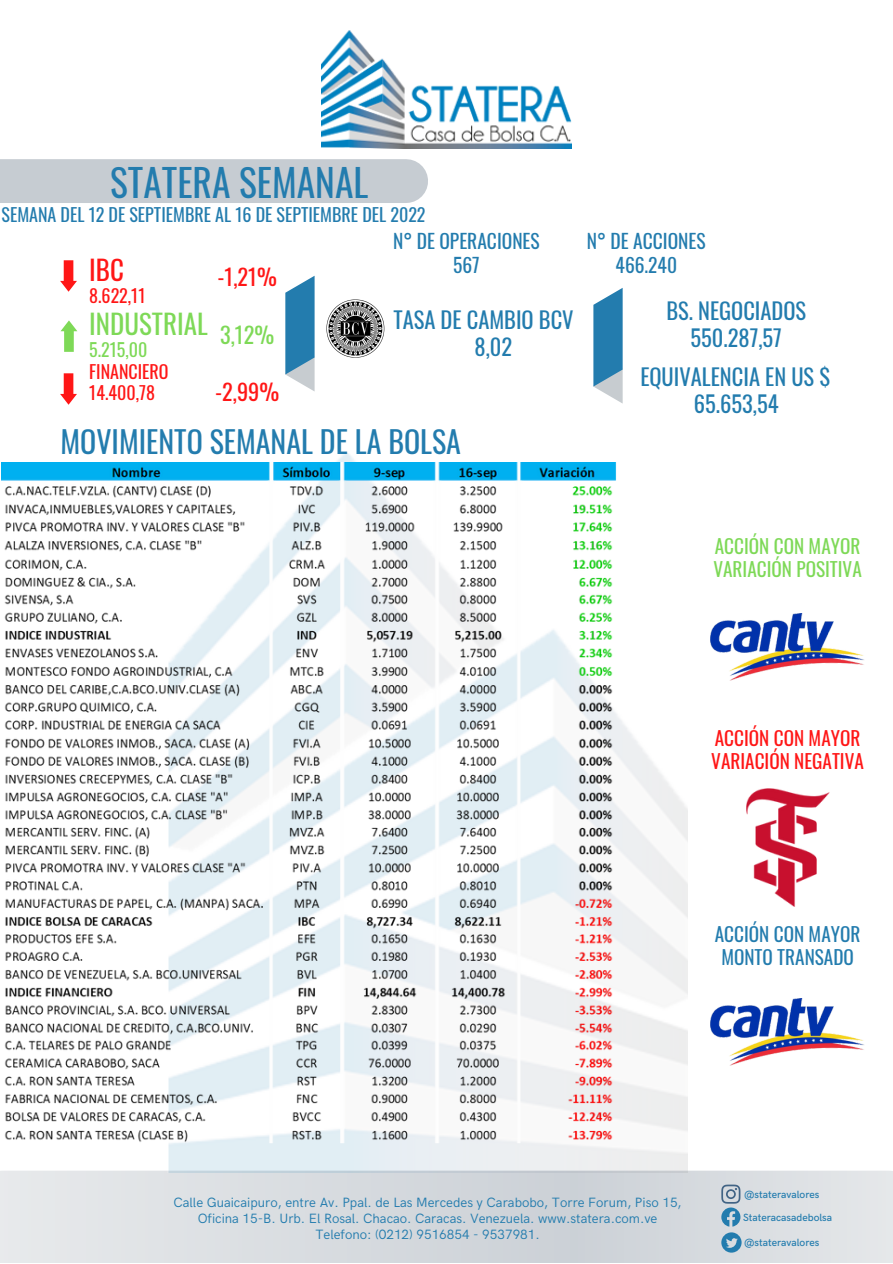
<style>
.page{position:relative;width:893px;height:1264px;background:#fff}
.page>*{position:absolute;margin:0;border:0;box-sizing:border-box;transform-origin:0 0}
.t1{font:37.5px "Oswald";color:#237cae}
.t2{font:30px "Oswald";color:#237cae}
.t3{font:27px "Oswald";color:#7ed957}
.t4{font:27px "Oswald";color:#ff1616}
.t5{font:22.5px/27px "Oswald";color:#237cae;text-align:center}
.t6{font:22.2px "Oswald";color:#ff1616}
.t7{font:22.2px "Oswald";color:#7ed957}
.t8{font:19.5px/23.5px "Oswald";color:#237cae;text-align:center}
.t9{font:19.2px/22.8px "Oswald";color:#7ed957}
.t10{font:19.2px/22.8px "Oswald";color:#ff1616}
.t11{font:19.2px/22.8px "Oswald";color:#237cae;text-align:center}
.t12{font:18px "Oswald";color:#237cae}
.t13{font:18px/21.3px "Oswald";color:#ff1616}
.t14{font:18px "Oswald";color:#7ed957}
.t15{font:13.5px/15.8px "HK Grotesk";color:#237cae;text-align:center}
.t16{font:500 10.5px/23px "HK Grotesk";color:#237cae}
</style>
<div class="page">
<svg style="left:593px;top:288px;width:29px;height:115px"></svg>
<svg style="left:0;top:1170px;width:892px;height:92px;fill:#d9dde1"></svg>
<svg style="left:721px;top:1184px;width:19px;height:42px"></svg>
<svg style="left:721px;top:1232px;width:20px;height:20px"></svg>
<svg style="left:285px;top:276px;width:29px;height:115px"></svg>
<img style="left:327px;top:300px;width:57px;height:57px">
<svg style="left:60px;top:373px;width:17px;height:32px"></svg>
<svg style="left:60px;top:260px;width:17px;height:32px"></svg>
<svg style="left:60px;top:320px;width:17px;height:32px"></svg>
<div style="left:0;top:159px;width:406px;height:44px;background:#c6ccd2"></div>
<img style="left:321px;top:30px;width:251px;height:118px">
<img style="left:710px;top:614px;width:154px;height:66px">
<img style="left:1px;top:462px;width:639px;height:707px">
<img style="left:710px;top:998px;width:154px;height:67px">
<img style="left:746px;top:789px;width:83px;height:118px">
<h1 class="t1" style="left:110px;top:153px;width:260px">STATERA SEMANAL</h1>
<h3 class="t12" style="left:2px;top:200px;width:425px">SEMANA DEL 12 DE SEPTIEMBRE AL 16 DE SEPTIEMBRE DEL 2022</h3>
<h3 class="t4" style="left:89px;top:248px;width:36px">IBC</h3>
<h3 class="t13" style="left:89px;top:284px;width:58px">8.622,11</h3>
<h3 class="t3" style="left:89px;top:302px;width:120px">INDUSTRIAL</h3>
<h3 class="t14" style="left:89px;top:336px;width:60px">5.215,00</h3>
<h3 class="t13" style="left:89px;top:360px;width:81px">FINANCIERO<br>14.400,78</h3>
<h3 class="t6" style="left:217px;top:260px;width:61px">-1,21%</h3>
<h3 class="t7" style="left:220px;top:317px;width:56px">3,12%</h3>
<h3 class="t6" style="left:215px;top:374px;width:66px">-2,99%</h3>
<h3 class="t8" style="left:393px;top:229px;width:148px">N° DE OPERACIONES<br>567</h3>
<h3 class="t8" style="left:587px;top:229px;width:120px">N° DE ACCIONES<br>466.240</h3>
<h3 class="t5" style="left:666px;top:297px;width:141px">BS. NEGOCIADOS<br>550.287,57</h3>
<h3 class="t5" style="left:474px;top:306px;width:101px;text-align:left;text-indent:-81px">TASA DE CAMBIO BCV<br>8,02</h3>
<h3 class="t5" style="left:640px;top:362px;width:192px">EQUIVALENCIA EN US $<br>65.653,54</h3>
<h2 class="t2" style="left:60px;top:418px;width:402px">MOVIMIENTO SEMANAL DE LA BOLSA</h2>
<h3 class="t9" style="left:713px;top:533px;width:150px">ACCIÓN CON MAYOR<br>VARIACIÓN POSITIVA</h3>
<h3 class="t10" style="left:711px;top:726px;width:154px">ACCIÓN CON MAYOR<br>VARIACIÓN NEGATIVA</h3>
<h3 class="t11" style="left:714px;top:921px;width:147px">ACCIÓN CON MAYOR<br>MONTO TRANSADO</h3>
<p class="t15" style="left:173px;top:1195px;width:509px">Calle Guaicaipuro, entre Av. Ppal. de Las Mercedes y Carabobo, Torre Forum, Piso 15,<br>Oficina 15-B. Urb. El Rosal. Chacao. Caracas. Venezuela. www.statera.com.ve<br>Telefono: (0212) 9516854 - 9537981.</p>
<p class="t16" style="left:743px;top:1183px;width:91px">@stateravalores<br>Stateracasadebolsa</p>
<p class="t16" style="left:744px;top:1231px;width:77px">@stateravalores</p>
</div>
